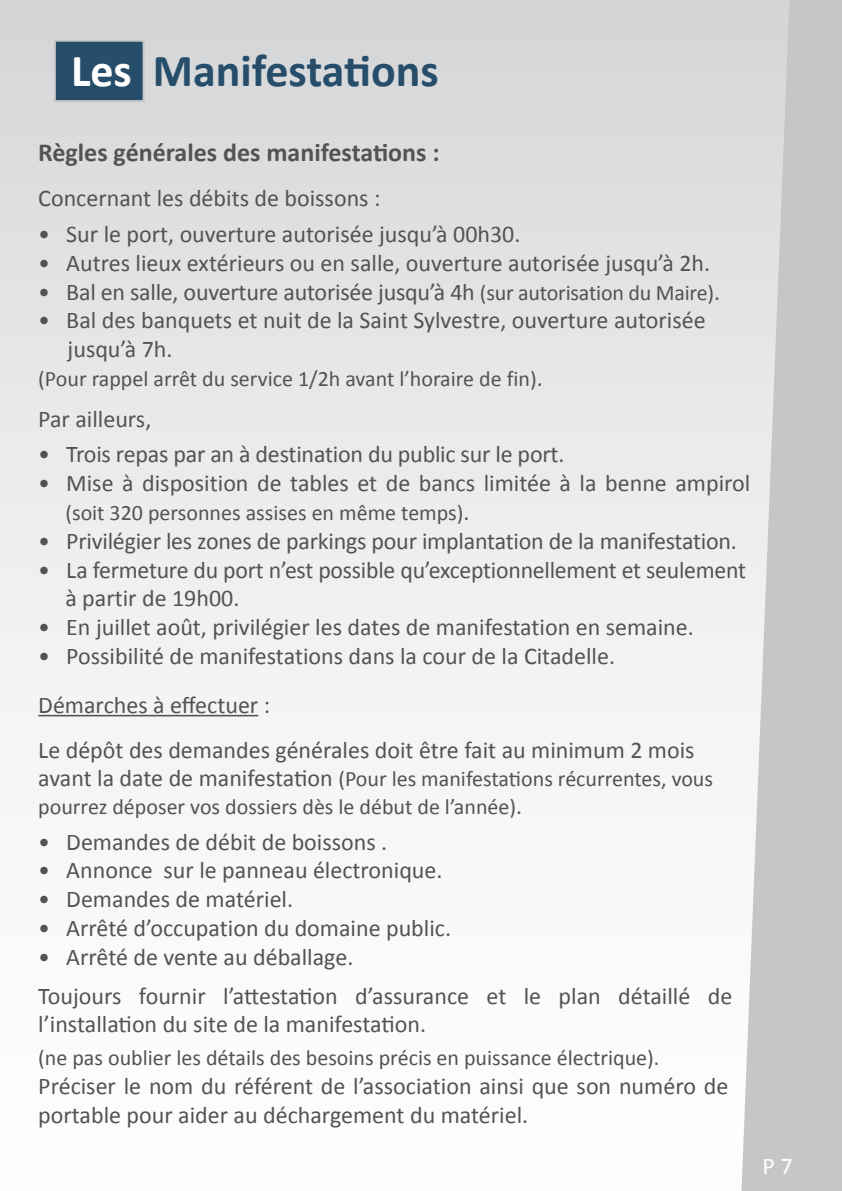
<style>
.page{position:relative;width:842px;height:1191px;background:#fff}
.page>*{position:absolute;margin:0;border:0;box-sizing:border-box;transform-origin:0 0}
.grand_titre{font:700 46px "Calibri";color:#264d6a}
.sommaire{font:700 26px "Calibri";color:#535355}
.texte_para{font:24px/28.8px "Calibri";color:#535355}
.sommaire-2{font:24px/28px "Calibri";color:#535355}
.t1{font:24px "Calibri";color:#fff}
.sommaire-3{font:22px/28px "Calibri";color:#535355}
.para_p11{font:22px "Calibri";color:#535355}
.texte_para-2{font:22px "Calibri";color:#535355}
.s1{color:#fff}
.s2{font-size:22px}
.s3{font-size:24px}
</style>
<div class="page">
<div style="left:0;top:0;width:842px;height:1191px;background:linear-gradient(to bottom,#d8d9db,#fff)"></div>
<svg style="left:737px;top:0;width:105px;height:1191px;background:#cecfd0"></svg>
<hr style="left:38px;top:715px;width:220px;height:1px;background:#535355">
<div style="left:54px;top:40px;width:91px;height:62px;background:#264d6a;border:2px solid #c5c6c8"></div>
<p class="grand_titre" style="left:71px;top:38px;width:369px"><span class="s1">Les</span> Manifestations</p>
<p class="sommaire" style="left:38px;top:134px;width:403px">Règles générales des manifestations :</p>
<p class="sommaire-2" style="left:38px;top:184px;width:344px">Concernant les débits de boissons :</p>
<p class="texte_para" style="left:38px;top:219px;width:484px">• Sur le port, ouverture autorisée jusqu’à 00h30.</p>
<p class="texte_para" style="left:38px;top:248px;width:673px">• Autres lieux extérieurs ou en salle, ouverture autorisée jusqu’à 2h.</p>
<p class="texte_para" style="left:38px;top:276px;width:683px">• Bal en salle, ouverture autorisée jusqu’à 4h <span class="s2">(sur autorisation du Maire)</span>.</p>
<p class="texte_para" style="left:68px;top:305px;width:639px;text-indent:-29px">• Bal des banquets et nuit de la Saint Sylvestre, ouverture autorisée jusqu’à 7h.</p>
<p class="texte_para-2" style="left:38px;top:363px;width:506px">(Pour rappel arrêt du service 1/2h avant l’horaire de fin)<span class="s3">.</span></p>
<p class="sommaire-2" style="left:38px;top:404px;width:115px">Par ailleurs,</p>
<p class="texte_para" style="left:38px;top:439px;width:528px">• Trois repas par an à destination du public sur le port.</p>
<p class="texte_para" style="left:38px;top:468px;width:713px">• Mise à disposition de tables et de bancs limitée à la benne ampirol</p>
<p class="sommaire-3" style="left:65px;top:498px;width:406px">(soit 320 personnes assises en même temps)<span class="s3">.</span></p>
<p class="texte_para" style="left:38px;top:526px;width:700px">• Privilégier les zones de parkings pour implantation de la manifestation.</p>
<p class="texte_para" style="left:65px;top:554px;width:682px;text-indent:-27px">• La fermeture du port n’est possible qu’exceptionnellement et seulement à partir de 19h00.</p>
<p class="texte_para" style="left:38px;top:612px;width:657px">• En juillet août, privilégier les dates de manifestation en semaine.</p>
<p class="texte_para" style="left:38px;top:641px;width:578px">• Possibilité de manifestations dans la cour de la Citadelle.</p>
<p class="sommaire-2" style="left:38px;top:690px;width:233px">Démarches à effectuer :</p>
<p class="sommaire-2" style="left:38px;top:735px;width:658px">Le dépôt des demandes générales doit être fait au minimum 2 mois</p>
<p class="sommaire-3" style="left:38px;top:764px;width:676px"><span class="s3">avant la date de manifestation</span> (Pour les manifestations récurrentes, vous pourrez déposer vos dossiers dès le début de l’année)<span class="s3">.</span></p>
<p class="texte_para" style="left:38px;top:826px;width:351px">• Demandes de débit de boissons .</p>
<p class="texte_para" style="left:38px;top:855px;width:406px">• Annonce sur le panneau électronique.</p>
<p class="texte_para" style="left:38px;top:884px;width:256px">• Demandes de matériel.</p>
<p class="texte_para" style="left:38px;top:913px;width:414px">• Arrêté d’occupation du domaine public.</p>
<p class="texte_para" style="left:38px;top:941px;width:317px">• Arrêté de vente au déballage.</p>
<p class="sommaire-2" style="left:38px;top:981px;width:696px">Toujours fournir l’attestation d’assurance et le plan détaillé de l’installation du site de la manifestation.</p>
<p class="para_p11" style="left:38px;top:1042px;width:623px">(ne pas oublier les détails des besoins précis en puissance électrique).</p>
<p class="texte_para" style="left:38px;top:1071px;width:691px">Préciser le nom du référent de l’association ainsi que son numéro de portable pour aider au déchargement du matériel.</p>
<p class="t1" style="left:762px;top:1148px;width:31px">P 7</p>
</div>
